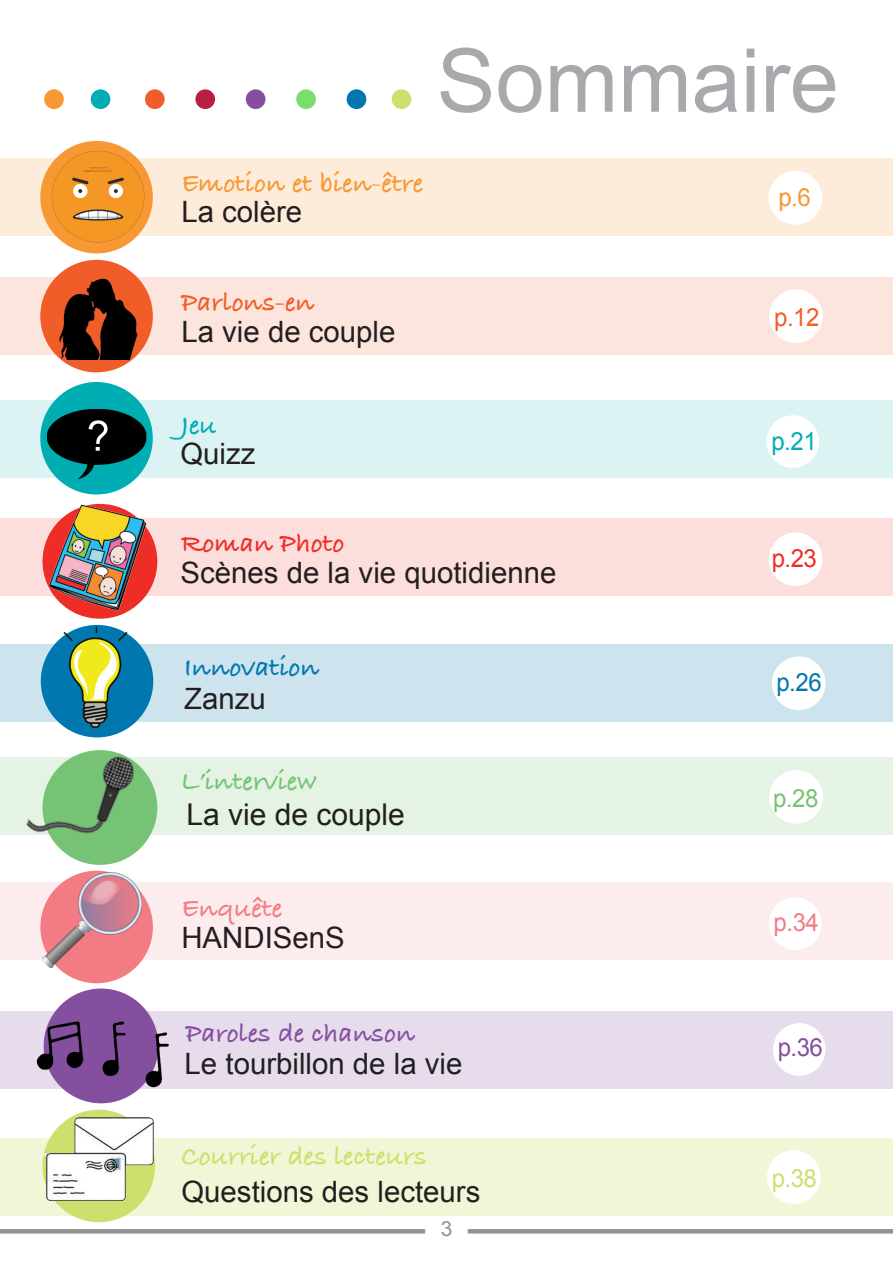
<style>
.page{position:relative;width:893px;height:1263px;background:#fff}
.page>*{position:absolute;margin:0;border:0;box-sizing:border-box;transform-origin:0 0}
.t1{font:88.35px "Arial";color:#a8a9ad}
.t2{font:30px "Arial";color:#231f20}
.t3{font:29.4px "Arial";color:#231f20}
.t4{font:700 27.9px "Bradley Hand ITC";color:#cfdf6d}
.t5{font:700 27.9px "Bradley Hand ITC";color:#f79832}
.t6{font:700 27.9px "Bradley Hand ITC";color:#854f9f}
.t7{font:700 27.9px "Bradley Hand ITC";color:#76c375}
.t8{font:700 27.9px "Bradley Hand ITC";color:#ee2d26}
.t9{font:700 27.9px "Bradley Hand ITC";color:#f15d29}
.t10{font:700 27.9px "Bradley Hand ITC";color:#0077ae}
.t11{font:700 27.9px "Bradley Hand ITC";color:#f27b84}
.t12{font:700 27.9px "Bradley Hand ITC";color:#00adb3}
.t13{font:25.05px "Arial";color:#00adb3;scale:.96 1}
.t14{font:25.05px "Arial";color:#ee2d26;scale:.96 1}
.t15{font:25.05px "Arial";color:#854f9f;scale:.96 1}
.t16{font:25.05px "Arial";color:#76c375;scale:.96 1}
.t17{font:25.05px "Arial";color:#cfdf6d;scale:.96 1}
.t18{font:25.05px "Arial";color:#f15d29;scale:.96 1}
.t19{font:25.05px "Arial";color:#0077ae;scale:.96 1}
.t20{font:25.05px "Arial";color:#f27b84;scale:.96 1}
.t21{font:25.05px "Arial";color:#f79832;scale:.96 1}
.t22{font:21px "Arial";color:#939394}
</style>
<div class="page">
<div style="left:40px;top:871px;width:113px;height:112px;background:#f27b84;border-radius:50%"></div>
<div style="left:0;top:159px;width:893px;height:77px;background:#fdecda"></div>
<div style="left:0;top:401px;width:893px;height:77px;background:#dcf3f4"></div>
<div style="left:0;top:278px;width:893px;height:77px;background:#fce5dd"></div>
<div style="left:0;top:519px;width:893px;height:77px;background:#fcdedc"></div>
<div style="left:0;top:1011px;width:893px;height:77px;background:#e7dcec"></div>
<div style="left:0;top:758px;width:893px;height:77px;background:#e4f3e3"></div>
<div style="left:0;top:1139px;width:893px;height:77px;background:#f1f6d6"></div>
<div style="left:44px;top:89px;width:20px;height:20px;background:#f79832;border-radius:50%"></div>
<div style="left:768px;top:171px;width:54px;height:54px;background:#fff;border-radius:50%"></div>
<div style="left:769px;top:289px;width:54px;height:54px;background:#fff;border-radius:50%"></div>
<div style="left:766px;top:415px;width:53px;height:53px;background:#fff;border-radius:50%"></div>
<div style="left:769px;top:532px;width:53px;height:54px;background:#fff;border-radius:50%"></div>
<div style="left:773px;top:1023px;width:53px;height:53px;background:#fff;border-radius:50%"></div>
<div style="left:769px;top:770px;width:54px;height:54px;background:#fff;border-radius:50%"></div>
<div style="left:767px;top:1150px;width:54px;height:54px;background:#fff;border-radius:50%"></div>
<div style="left:91px;top:89px;width:19px;height:20px;background:#00adb3;border-radius:50%"></div>
<div style="left:195px;top:89px;width:20px;height:20px;background:#b91f43;border-radius:50%"></div>
<div style="left:296px;top:89px;width:20px;height:20px;background:#78df6d;border-radius:50%"></div>
<div style="left:145px;top:89px;width:20px;height:20px;background:#f15d29;border-radius:50%"></div>
<div style="left:246px;top:89px;width:19px;height:20px;background:#854f9f;border-radius:50%"></div>
<div style="left:392px;top:89px;width:19px;height:20px;background:#cfdf6d;border-radius:50%"></div>
<div style="left:40px;top:141px;width:113px;height:112px;background:#f79832;border-radius:50%"></div>
<div style="left:40px;top:382px;width:113px;height:112px;background:#00adb3;border-radius:50%"></div>
<div style="left:44px;top:988px;width:114px;height:115px;background:#854f9f;border-radius:50%"></div>
<div style="left:40px;top:260px;width:113px;height:112px;background:#f15d29;border-radius:50%"></div>
<div style="left:43px;top:504px;width:114px;height:115px;background:#ee2d26;border-radius:50%"></div>
<img style="left:46px;top:503px;width:104px;height:111px">
<img style="left:25px;top:999px;width:161px;height:98px">
<img style="left:0;top:731px;width:168px;height:141px">
<img style="left:43px;top:1097px;width:121px;height:123px">
<hr style="left:0;top:1229px;width:425px;height:4px;background:#939394">
<hr style="left:468px;top:1229px;width:425px;height:4px;background:#939394">
<div style="left:0;top:644px;width:893px;height:77px;background:#cde4ef"></div>
<div style="left:772px;top:656px;width:54px;height:54px;background:#fff;border-radius:50%"></div>
<div style="left:41px;top:625px;width:112px;height:112px;background:#0077ae;border-radius:50%"></div>
<img style="left:53px;top:624px;width:84px;height:107px">
<div style="left:347px;top:89px;width:19px;height:20px;background:#0077ae;border-radius:50%"></div>
<div style="left:0;top:882px;width:893px;height:77px;background:#fdecee"></div>
<img style="left:42px;top:872px;width:100px;height:96px">
<div style="left:769px;top:897px;width:53px;height:53px;background:#fff;border-radius:50%"></div>
<img style="left:52px;top:150px;width:92px;height:92px">
<img style="left:44px;top:272px;width:115px;height:87px">
<img style="left:46px;top:382px;width:101px;height:112px">
<p class="t1" style="left:437px;top:23px;width:404px">Sommaire</p>
<p class="t5" style="left:181px;top:167px;width:243px">Emotion et bien-être</p>
<p class="t3" style="left:181px;top:192px;width:122px">La colère</p>
<p class="t21" style="left:778px;top:181px;width:35px">p.6</p>
<p class="t9" style="left:181px;top:286px;width:134px">Parlons-en</p>
<p class="t3" style="left:181px;top:313px;width:216px">La vie de couple</p>
<p class="t12" style="left:181px;top:409px;width:37px">Jeu</p>
<p class="t3" style="left:180px;top:434px;width:77px">Quizz</p>
<p class="t18" style="left:774px;top:301px;width:49px">p.12</p>
<p class="t13" style="left:771px;top:425px;width:49px">p.21</p>
<p class="t8" style="left:181px;top:527px;width:165px">Roman Photo</p>
<p class="t3" style="left:180px;top:553px;width:377px">Scènes de la vie quotidienne</p>
<p class="t10" style="left:184px;top:651px;width:136px">Innovation</p>
<p class="t3" style="left:184px;top:679px;width:83px">Zanzu</p>
<p class="t7" style="left:181px;top:765px;width:137px">L’interview</p>
<p class="t2" style="left:186px;top:795px;width:220px">La vie de couple</p>
<p class="t11" style="left:181px;top:892px;width:103px">Enquête</p>
<p class="t3" style="left:181px;top:919px;width:165px">HANDISenS</p>
<p class="t6" style="left:185px;top:1017px;width:231px">Paroles de chanson</p>
<p class="t3" style="left:185px;top:1045px;width:279px">Le tourbillon de la vie</p>
<p class="t4" style="left:181px;top:1140px;width:247px">Courrier des lecteurs</p>
<p class="t3" style="left:181px;top:1173px;width:301px">Questions des lecteurs</p>
<p class="t22" style="left:441px;top:1214px;width:13px">3</p>
<p class="t14" style="left:772px;top:541px;width:49px">p.23</p>
<p class="t19" style="left:776px;top:666px;width:49px">p.26</p>
<p class="t16" style="left:773px;top:782px;width:49px">p.28</p>
<p class="t20" style="left:774px;top:905px;width:49px">p.34</p>
<p class="t15" style="left:778px;top:1031px;width:49px">p.36</p>
<p class="t17" style="left:772px;top:1161px;width:49px">p.38</p>
</div>
